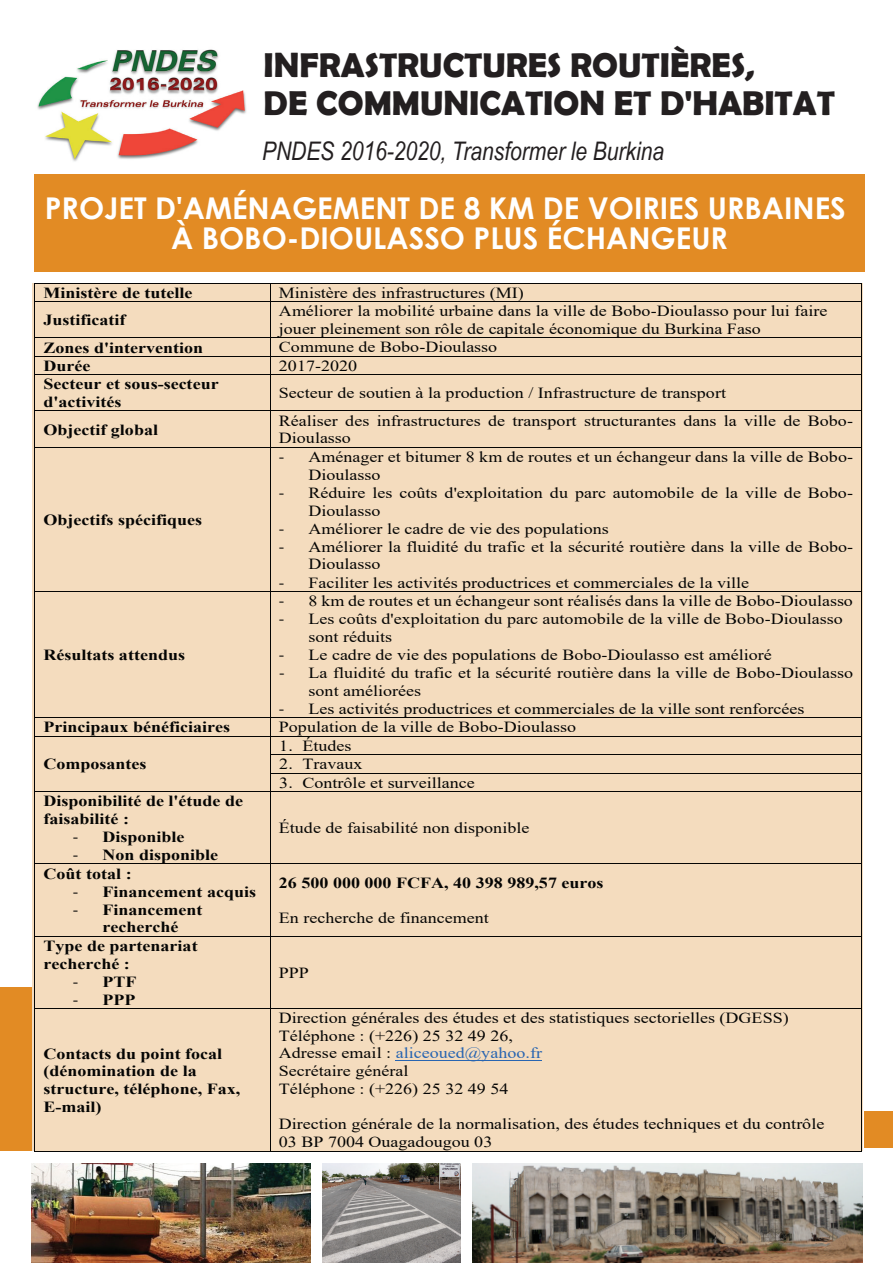
<style>
.page{position:relative;width:893px;height:1263px;background:#fff}
.page>*{position:absolute;margin:0;border:0;box-sizing:border-box;transform-origin:0 0}
.t1{font:700 34.5px/38.2px "Berlin Sans FB Demi";color:#231f20}
.t2{font:700 30px/30px "Century Gothic";color:#fff;text-align:center}
.t3{font:italic 25.65px "Arial Narrow";color:#231f20}
.t4{font:15.45px/17.7px "Times New Roman";color:#050504;scale:1.17 1}
.t5{font:700 15.45px/17.7px "Times New Roman";color:#050504;scale:1.17 1}
.s1{font-family:"Calibri"}
.s2{font-family:"Calibri";font-weight:400}
.s3{color:#2865b1}
</style>
<div class="page">
<div style="left:34px;top:174px;width:831px;height:98px;background:#e28b24"></div>
<img style="left:37px;top:49px;width:210px;height:113px">
<img style="left:32px;top:1163px;width:278px;height:100px">
<img style="left:323px;top:1163px;width:138px;height:100px">
<img style="left:473px;top:1163px;width:389px;height:100px">
<div style="left:0;top:987px;width:31px;height:163px;background:#e28b24"></div>
<div style="left:865px;top:1111px;width:28px;height:37px;background:#e28b24"></div>
<div style="left:33px;top:283px;width:830px;height:867px;background:#f4dcbe"></div>
<hr style="left:35px;top:283px;width:235px;height:1px;background:#050504">
<hr style="left:270px;top:283px;width:591px;height:1px;background:#050504">
<svg style="left:34px;top:283px;width:1px;height:19px"></svg>
<hr style="left:35px;top:301px;width:235px;height:1px;background:#050504">
<svg style="left:270px;top:284px;width:1px;height:17px"></svg>
<hr style="left:270px;top:301px;width:591px;height:1px;background:#050504">
<svg style="left:861px;top:283px;width:1px;height:19px"></svg>
<hr style="left:34px;top:302px;width:1px;height:35px;background:#050504">
<hr style="left:270px;top:302px;width:1px;height:35px;background:#050504">
<hr style="left:861px;top:302px;width:1px;height:35px;background:#050504">
<hr style="left:35px;top:338px;width:235px;height:1px;background:#050504">
<hr style="left:270px;top:338px;width:591px;height:1px;background:#050504">
<hr style="left:35px;top:356px;width:235px;height:1px;background:#050504">
<hr style="left:270px;top:356px;width:591px;height:1px;background:#050504">
<svg style="left:34px;top:338px;width:1px;height:37px"></svg>
<hr style="left:35px;top:374px;width:235px;height:1px;background:#050504">
<svg style="left:270px;top:339px;width:1px;height:35px"></svg>
<hr style="left:270px;top:374px;width:591px;height:1px;background:#050504">
<svg style="left:861px;top:338px;width:1px;height:37px"></svg>
<hr style="left:34px;top:375px;width:1px;height:36px;background:#050504">
<hr style="left:270px;top:375px;width:1px;height:36px;background:#050504">
<hr style="left:861px;top:375px;width:1px;height:36px;background:#050504">
<hr style="left:35px;top:411px;width:235px;height:1px;background:#050504">
<hr style="left:270px;top:411px;width:591px;height:1px;background:#050504">
<hr style="left:34px;top:411px;width:1px;height:36px;background:#050504">
<hr style="left:270px;top:411px;width:1px;height:36px;background:#050504">
<hr style="left:861px;top:411px;width:1px;height:36px;background:#050504">
<hr style="left:35px;top:447px;width:235px;height:1px;background:#050504">
<hr style="left:270px;top:447px;width:591px;height:1px;background:#050504">
<hr style="left:34px;top:447px;width:1px;height:144px;background:#050504">
<hr style="left:270px;top:447px;width:1px;height:144px;background:#050504">
<hr style="left:861px;top:447px;width:1px;height:144px;background:#050504">
<hr style="left:35px;top:591px;width:235px;height:1px;background:#050504">
<hr style="left:270px;top:591px;width:591px;height:1px;background:#050504">
<hr style="left:34px;top:592px;width:1px;height:125px;background:#050504">
<hr style="left:270px;top:592px;width:1px;height:125px;background:#050504">
<hr style="left:861px;top:592px;width:1px;height:125px;background:#050504">
<hr style="left:35px;top:717px;width:235px;height:1px;background:#050504">
<hr style="left:270px;top:717px;width:591px;height:1px;background:#050504">
<hr style="left:35px;top:736px;width:235px;height:1px;background:#050504">
<hr style="left:270px;top:736px;width:591px;height:1px;background:#050504">
<hr style="left:270px;top:754px;width:591px;height:1px;background:#050504">
<hr style="left:270px;top:773px;width:591px;height:1px;background:#050504">
<svg style="left:34px;top:717px;width:1px;height:75px"></svg>
<hr style="left:35px;top:791px;width:235px;height:1px;background:#050504">
<svg style="left:270px;top:718px;width:1px;height:73px"></svg>
<hr style="left:270px;top:791px;width:591px;height:1px;background:#050504">
<svg style="left:861px;top:717px;width:1px;height:75px"></svg>
<hr style="left:34px;top:792px;width:1px;height:71px;background:#050504">
<hr style="left:270px;top:792px;width:1px;height:71px;background:#050504">
<hr style="left:861px;top:792px;width:1px;height:71px;background:#050504">
<hr style="left:35px;top:863px;width:235px;height:1px;background:#050504">
<hr style="left:270px;top:863px;width:591px;height:1px;background:#050504">
<hr style="left:34px;top:864px;width:1px;height:72px;background:#050504">
<hr style="left:270px;top:864px;width:1px;height:72px;background:#050504">
<hr style="left:861px;top:864px;width:1px;height:72px;background:#050504">
<hr style="left:35px;top:936px;width:235px;height:1px;background:#050504">
<hr style="left:270px;top:936px;width:591px;height:1px;background:#050504">
<hr style="left:34px;top:936px;width:1px;height:72px;background:#050504">
<hr style="left:270px;top:936px;width:1px;height:72px;background:#050504">
<hr style="left:861px;top:936px;width:1px;height:72px;background:#050504">
<hr style="left:396px;top:1060px;width:146px;height:1px;background:#2865b1">
<hr style="left:35px;top:1008px;width:235px;height:1px;background:#050504">
<hr style="left:270px;top:1008px;width:591px;height:1px;background:#050504">
<hr style="left:34px;top:1009px;width:1px;height:142px;background:#050504">
<hr style="left:35px;top:1151px;width:235px;height:1px;background:#050504">
<hr style="left:270px;top:1009px;width:1px;height:142px;background:#050504">
<hr style="left:270px;top:1151px;width:591px;height:1px;background:#050504">
<hr style="left:861px;top:1009px;width:1px;height:142px;background:#050504">
<h1 class="t1" style="left:264px;top:45px;width:573px">INFRASTRUCTURES ROUTIÈRES,<br>DE COMMUNICATION ET D'HABITAT</h1>
<h3 class="t3" style="left:262px;top:133px;width:404px">PNDES 2016-2020, Transformer le Burkina</h3>
<h2 class="t2" style="left:45px;top:192px;width:803px">PROJET D'AMÉNAGEMENT DE 8 KM DE VOIRIES URBAINES<br>À BOBO-DIOULASSO PLUS ÉCHANGEUR</h2>
<p class="t5" style="left:43px;top:283px;width:129px">Ministère de tutelle</p>
<p class="t4" style="left:279px;top:283px;width:211px">Ministère des infrastructures (MI)</p>
<p class="t5" style="left:43px;top:311px;width:72px">Justificatif</p>
<p class="t4" style="left:279px;top:302px;width:470px">Améliorer la mobilité urbaine dans la ville de Bobo-Dioulasso pour lui faire jouer pleinement son rôle de capitale économique du Burkina Faso</p>
<p class="t5" style="left:43px;top:338px;width:138px">Zones d'intervention</p>
<p class="t4" style="left:279px;top:338px;width:188px">Commune de Bobo-Dioulasso</p>
<p class="t5" style="left:43px;top:357px;width:42px">Durée</p>
<p class="t4" style="left:279px;top:356px;width:68px">2017-2020</p>
<p class="t5" style="left:43px;top:375px;width:151px">Secteur et sous-secteur d'activités</p>
<p class="t4" style="left:279px;top:384px;width:384px">Secteur de soutien à la production / Infrastructure de transport</p>
<p class="t5" style="left:43px;top:420px;width:99px">Objectif global</p>
<p class="t4" style="left:279px;top:411px;width:492px">Réaliser des infrastructures de transport structurantes dans la ville de Bobo-<br>Dioulasso</p>
<p class="t5" style="left:43px;top:510px;width:137px">Objectifs spécifiques</p>
<p class="t5" style="left:43px;top:645px;width:123px">Résultats attendus</p>
<p class="t4" style="left:308px;top:448px;width:467px;text-indent:-30px"><span class="s1">-</span> Aménager et bitumer 8 km de routes et un échangeur dans la ville de Bobo-<br>Dioulasso</p>
<p class="t4" style="left:308px;top:483px;width:467px;text-indent:-30px"><span class="s1">-</span> Réduire les coûts d'exploitation du parc automobile de la ville de Bobo-<br>Dioulasso</p>
<p class="t4" style="left:279px;top:519px;width:283px"><span class="s1">-</span> Améliorer le cadre de vie des populations</p>
<p class="t4" style="left:309px;top:537px;width:467px;text-indent:-30px"><span class="s1">-</span> Améliorer la fluidité du trafic et la sécurité routière dans la ville de Bobo-<br>Dioulasso</p>
<p class="t4" style="left:279px;top:573px;width:403px"><span class="s1">-</span> Faciliter les activités productrices et commerciales de la ville</p>
<p class="t4" style="left:279px;top:592px;width:492px"><span class="s1">-</span> 8 km de routes et un échangeur sont réalisés dans la ville de Bobo-Dioulasso</p>
<p class="t4" style="left:308px;top:610px;width:458px;text-indent:-30px"><span class="s1">-</span> Les coûts d'exploitation du parc automobile de la ville de Bobo-Dioulasso sont réduits</p>
<p class="t4" style="left:279px;top:646px;width:423px"><span class="s1">-</span> Le cadre de vie des populations de Bobo-Dioulasso est amélioré</p>
<p class="t4" style="left:309px;top:664px;width:467px;text-indent:-30px"><span class="s1">-</span> La fluidité du trafic et la sécurité routière dans la ville de Bobo-Dioulasso sont améliorées</p>
<p class="t4" style="left:279px;top:699px;width:451px"><span class="s1">-</span> Les activités productrices et commerciales de la ville sont renforcées</p>
<p class="t5" style="left:43px;top:718px;width:161px">Principaux bénéficiaires</p>
<p class="t4" style="left:279px;top:718px;width:255px">Population de la ville de Bobo-Dioulasso</p>
<p class="t5" style="left:43px;top:755px;width:90px">Composantes</p>
<p class="t4" style="left:279px;top:736px;width:63px">1. Études</p>
<p class="t4" style="left:279px;top:755px;width:73px">2. Travaux</p>
<p class="t4" style="left:279px;top:773px;width:168px">3. Contrôle et surveillance</p>
<p class="t5" style="left:43px;top:792px;width:172px">Disponibilité de l'étude de faisabilité :</p>
<p class="t5" style="left:73px;top:827px;width:97px"><span class="s2">-</span> Disponible</p>
<p class="t5" style="left:73px;top:846px;width:126px"><span class="s2">-</span> Non disponible</p>
<p class="t5" style="left:43px;top:864px;width:77px">Coût total :</p>
<p class="t5" style="left:73px;top:882px;width:158px"><span class="s2">-</span> Financement acquis</p>
<p class="t5" style="left:73px;top:900px;width:112px;text-align:center"><span class="s2">-</span> Financement recherché</p>
<p class="t5" style="left:43px;top:936px;width:133px">Type de partenariat recherché :</p>
<p class="t5" style="left:73px;top:972px;width:56px"><span class="s2">-</span> PTF</p>
<p class="t5" style="left:73px;top:990px;width:55px"><span class="s2">-</span> PPP</p>
<p class="t5" style="left:43px;top:1044px;width:170px">Contacts du point focal (dénomination de la structure, téléphone, Fax,<br>E-mail)</p>
<p class="t4" style="left:279px;top:818px;width:216px">Étude de faisabilité non disponible</p>
<p class="t5" style="left:279px;top:873px;width:279px">26 500 000 000 FCFA, 40 398 989,57 euros</p>
<p class="t4" style="left:279px;top:908px;width:181px">En recherche de financement</p>
<p class="t4" style="left:279px;top:963px;width:27px">PPP</p>
<p class="t4" style="left:279px;top:1008px;width:437px">Direction générales des études et des statistiques sectorielles (DGESS)<br>Téléphone : (+226) 25 32 49 26,<br>Adresse email : <span class="s3">aliceoued@yahoo.fr<br></span>Secrétaire général<br>Téléphone : (+226) 25 32 49 54</p>
<p class="t4" style="left:279px;top:1115px;width:468px">Direction générale de la normalisation, des études techniques et du contrôle<br>03 BP 7004 Ouagadougou 03</p>
</div>
